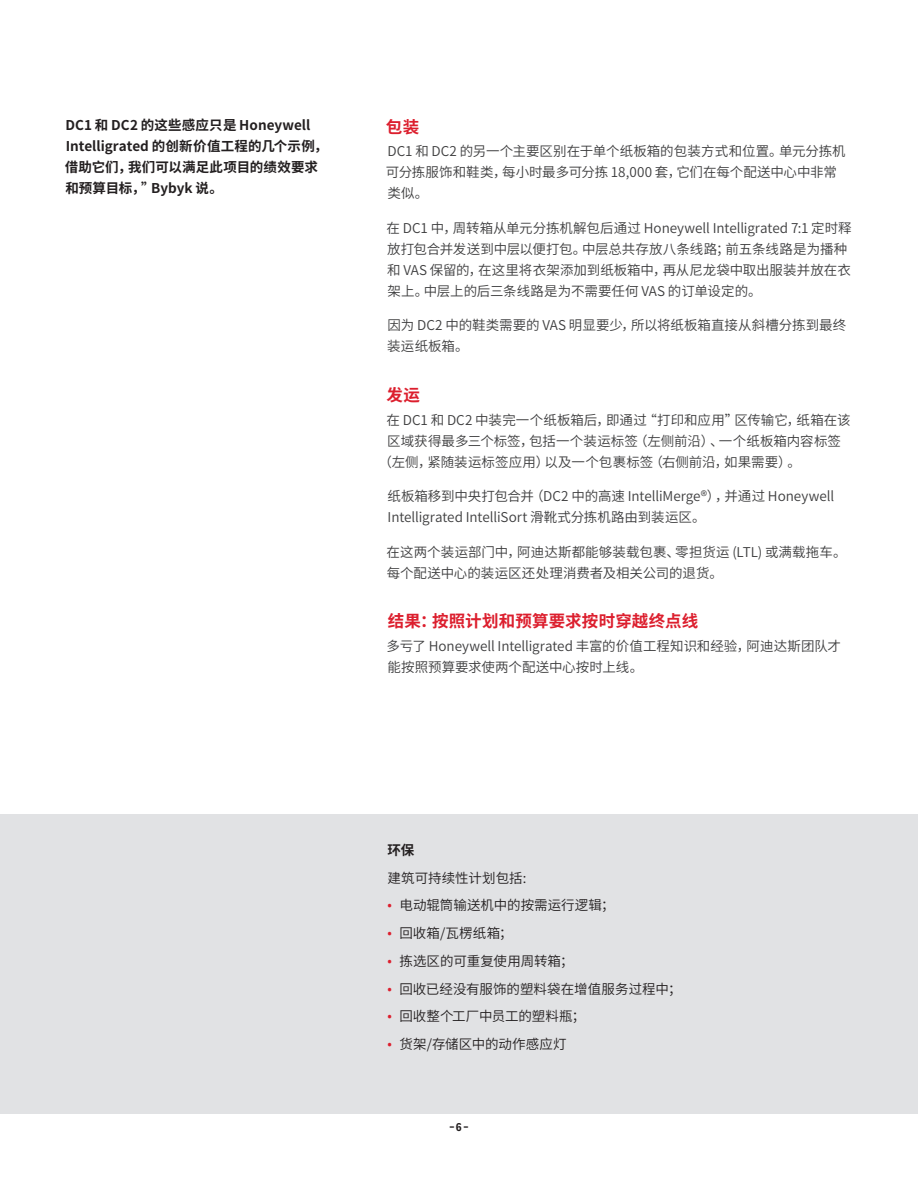
<style>
.page{position:relative;width:918px;height:1188px;background:#fff}
.page>*{position:absolute;margin:0;border:0;box-sizing:border-box;transform-origin:0 0}
.CN_SubHead__025_afte{font:700 16.5px "Source Han Sans CN";letter-spacing:.01em;color:#dc1f2e}
.CN_Body_correct{font:13.5px/21px "Source Han Sans CN";color:#3e3e3f}
.CN_Body_correct-2{font:13.5px "Source Han Sans CN";color:#231f20}
.CN_Quote{font:700 13.5px/21px "Source Han Sans CN";letter-spacing:.005em;color:#231f20}
.CN_Column_Subhead_co{font:700 13.5px "Source Han Sans CN";color:#231f20}
.t1{font:800 11.25px "Honeywell Cond";color:#231f20}
.s1{font-family:"Honeywell Cond";font-weight:500;color:#dc1f2e}
</style>
<div class="page">
<div style="left:0;top:814px;width:918px;height:300px;background:#e1e2e4"></div>
<p class="CN_Quote" style="left:65px;top:115px;width:264px">DC1 和 DC2 的这些感应只是 Honeywell<br>Intelligrated 的创新价值工程的几个示例，借助它们，我们可以满足此项目的绩效要求和预算目标，”Bybyk 说。</p>
<p class="CN_SubHead__025_afte" style="left:386px;top:117px;width:35px">包装</p>
<p class="CN_Body_correct" style="left:386px;top:141px;width:461px">DC1 和 DC2 的另一个主要区别在于单个纸板箱的包装方式和位置。单元分拣机可分拣服饰和鞋类，每小时最多可分拣 18,000 套，它们在每个配送中心中非常类似。</p>
<p class="CN_Body_correct" style="left:387px;top:218px;width:467px">在 DC1 中，周转箱从单元分拣机解包后通过 Honeywell Intelligrated 7:1 定时释放打包合并发送到中层以便打包。中层总共存放八条线路；前五条线路是为播种和 VAS 保留的，在这里将衣架添加到纸板箱中，再从尼龙袋中取出服装并放在衣架上。中层上的后三条线路是为不需要任何 VAS 的订单设定的。</p>
<p class="CN_Body_correct" style="left:387px;top:315px;width:461px">因为 DC2 中的鞋类需要的 VAS 明显要少，所以将纸板箱直接从斜槽分拣到最终装运纸板箱。</p>
<p class="CN_SubHead__025_afte" style="left:386px;top:385px;width:35px">发运</p>
<p class="CN_Body_correct" style="left:387px;top:409px;width:465px">在 DC1 和 DC2 中装完一个纸板箱后，即通过“打印和应用”区传输它，纸箱在该</p>
<p class="CN_Body_correct" style="left:387px;top:430px;width:455px">区域获得最多三个标签，包括一个装运标签（左侧前沿）、一个纸板箱内容标签</p>
<p class="CN_Body_correct" style="left:378px;top:451px;width:424px">（左侧，紧随装运标签应用）以及一个包裹标签（右侧前沿，如果需要）。</p>
<p class="CN_Body_correct" style="left:387px;top:486px;width:448px">纸板箱移到中央打包合并（DC2 中的高速 IntelliMerge®），并通过 Honeywell<br>Intelligrated IntelliSort 滑靴式分拣机路由到装运区。</p>
<p class="CN_Body_correct" style="left:387px;top:541px;width:462px">在这两个装运部门中，阿迪达斯都能够装载包裹、零担货运 (LTL) 或满载拖车。每个配送中心的装运区还处理消费者及相关公司的退货。</p>
<p class="CN_SubHead__025_afte" style="left:388px;top:612px;width:312px">结果：按照计划和预算要求按时穿越终点线</p>
<p class="CN_Body_correct" style="left:387px;top:636px;width:456px">多亏了 Honeywell Intelligrated 丰富的价值工程知识和经验，阿迪达斯团队才能按照预算要求使两个配送中心按时上线。</p>
<p class="CN_Column_Subhead_co" style="left:387px;top:842px;width:28px">环保</p>
<p class="CN_Body_correct-2" style="left:387px;top:870px;width:141px">建筑可持续性计划包括:</p>
<p class="CN_Body_correct-2" style="left:387px;top:898px;width:229px"><span class="s1">•</span> 电动辊筒输送机中的按需运行逻辑；</p>
<p class="CN_Body_correct-2" style="left:387px;top:926px;width:127px"><span class="s1">•</span> 回收箱/瓦楞纸箱；</p>
<p class="CN_Body_correct-2" style="left:387px;top:953px;width:188px"><span class="s1">•</span> 拣选区的可重复使用周转箱；</p>
<p class="CN_Body_correct-2" style="left:387px;top:981px;width:296px"><span class="s1">•</span> 回收已经没有服饰的塑料袋在增值服务过程中；</p>
<p class="CN_Body_correct-2" style="left:387px;top:1009px;width:199px"><span class="s1">•</span> 回收整个工厂中员工的塑料瓶；</p>
<p class="CN_Body_correct-2" style="left:387px;top:1037px;width:181px"><span class="s1">•</span> 货架/存储区中的动作感应灯</p>
<p class="t1" style="left:450px;top:1121px;width:20px">–6–</p>
</div>
